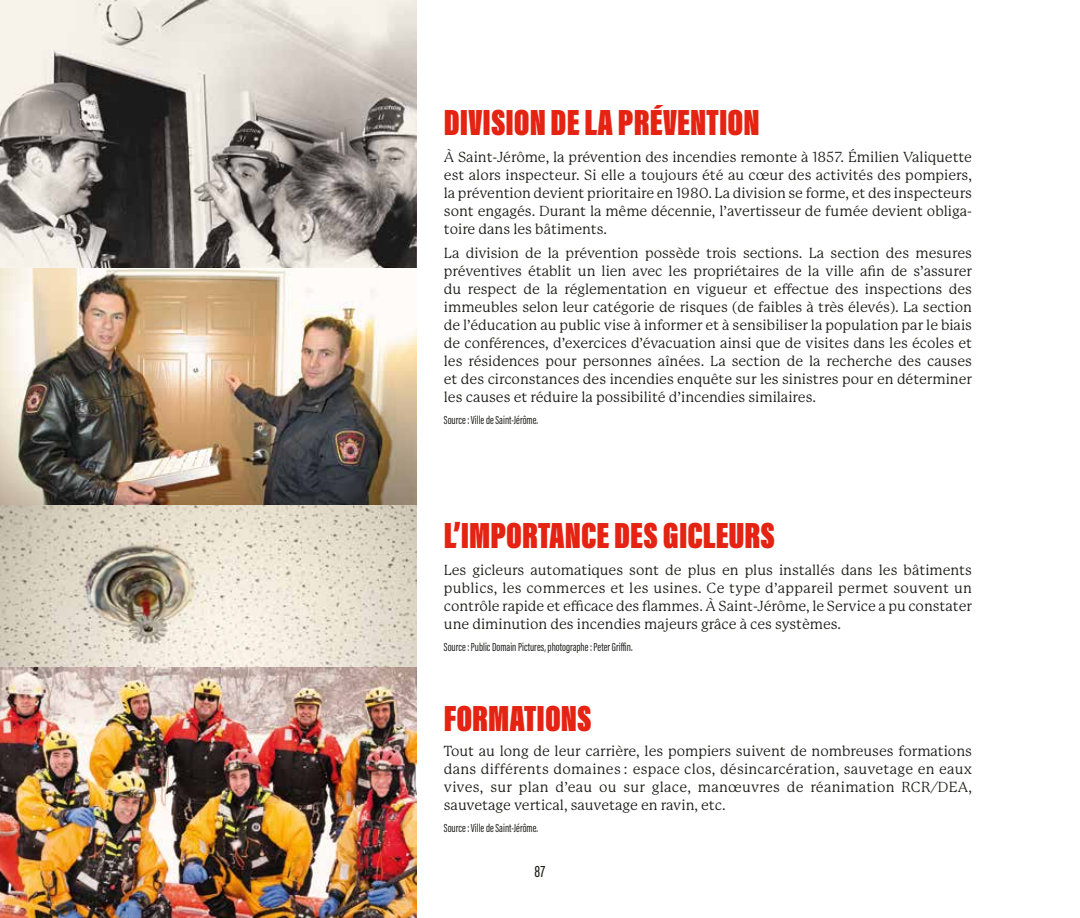
<style>
.page{position:relative;width:1080px;height:918px;background:#fff}
.page>*{position:absolute;margin:0;border:0;box-sizing:border-box;transform-origin:0 0}
.t1{font:900 37.5px "Acumin Pro Extra Cond";color:#e42313}
.t2{font:500 16.5px "Acumin Pro Extra Cond";color:#1d1d1b}
.t3{font:14.25px/18px "P22 Mackinac Pro";color:#1d1d1b;text-align:justify}
.t4{font:12px "Acumin Pro Extra Cond";color:#1d1d1b}
</style>
<div class="page">
<img style="left:0;top:0;width:417px;height:269px">
<img style="left:0;top:269px;width:417px;height:236px">
<img style="left:0;top:505px;width:417px;height:162px">
<img style="left:0;top:667px;width:417px;height:251px">
<h1 class="t1" style="left:444px;top:100px;width:317px">DIVISION DE LA PRÉVENTION</h1>
<p class="t3" style="left:444px;top:148px;width:530px">À Saint-Jérôme, la prévention des incendies remonte à 1857. Émilien Valiquette est alors inspecteur. Si elle a toujours été au cœur des activités des pompiers, la prévention devient prioritaire en 1980. La division se forme, et des inspecteurs sont engagés. Durant la même décennie, l’avertisseur de fumée devient obliga&shy;toire dans les bâtiments.</p>
<p class="t3" style="left:444px;top:244px;width:530px">La division de la prévention possède trois sections. La section des mesures préventives établit un lien avec les propriétaires de la ville afin de s’assurer du respect de la réglementation en vigueur et effectue des inspections des immeubles selon leur catégorie de risques (de faibles à très élevés). La section de l’éducation au public vise à informer et à sensibiliser la population par le biais de conférences, d’exercices d’évacuation ainsi que de visites dans les écoles et les résidences pour personnes aînées. La section de la recherche des causes et des circonstances des incendies enquête sur les sinistres pour en déterminer les causes et réduire la possibilité d’incendies similaires.</p>
<p class="t4" style="left:444px;top:413px;width:96px">Source: Ville de Saint-Jérôme.</p>
<h1 class="t1" style="left:444px;top:512px;width:333px">L’IMPORTANCE DES GICLEURS</h1>
<p class="t3" style="left:444px;top:561px;width:530px">Les gicleurs automatiques sont de plus en plus installés dans les bâtiments publics, les commerces et les usines. Ce type d’appareil permet souvent un contrôle rapide et efficace des flammes. À Saint-Jérôme, le Service a pu constater une diminution des incendies majeurs grâce à ces systèmes.</p>
<p class="t4" style="left:444px;top:639px;width:190px">Source: Public Domain Pictures, photographe: Peter Griffin.</p>
<h1 class="t1" style="left:444px;top:696px;width:149px">FORMATIONS</h1>
<p class="t3" style="left:444px;top:743px;width:530px">Tout au long de leur carrière, les pompiers suivent de nombreuses formations dans différents domaines : espace clos, désincarcération, sauvetage en eaux vives, sur plan d’eau ou sur glace, manœuvres de réanimation RCR/DEA, sauvetage vertical, sauvetage en ravin, etc.</p>
<p class="t4" style="left:444px;top:821px;width:96px">Source: Ville de Saint-Jérôme.</p>
<p class="t2" style="left:535px;top:861px;width:12px">87</p>
</div>
